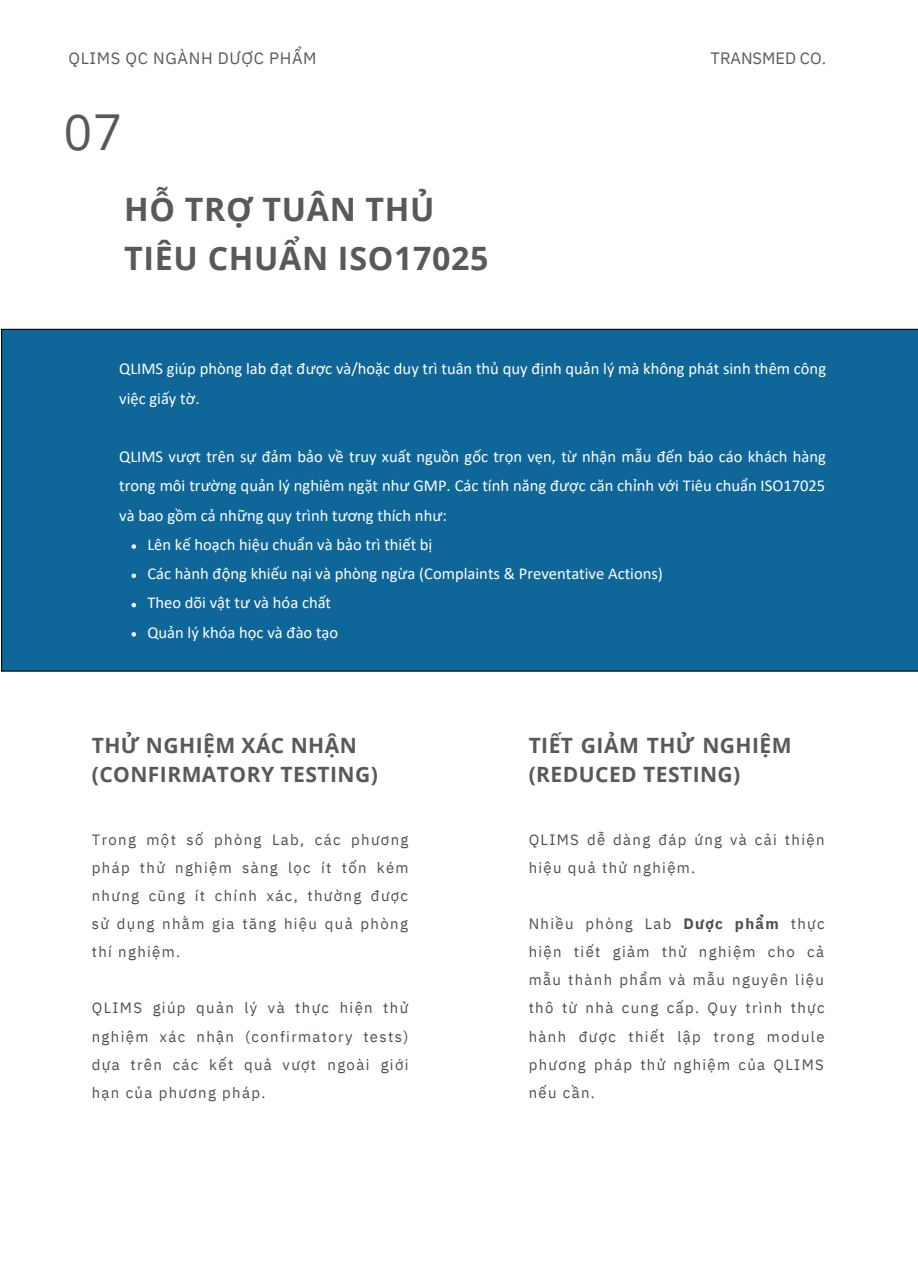
<style>
.page{position:relative;width:918px;height:1265px;background:#fff}
.page>*{position:absolute;margin:0;border:0;box-sizing:border-box;transform-origin:0 0}
.t1{font:49.5px "Open Sans";color:#595959}
.t2{font:700 32.25px/49.5px "Open Sans";letter-spacing:.02em;color:#595959}
.t3{font:700 21px/29.2px "Open Sans";letter-spacing:.02em;color:#595959}
.t4{font:16.5px/29.2px "Calibri";color:#fff}
.t5{font:16.5px "IBM Plex Sans";letter-spacing:.04em;color:#595959}
.t6{font:16.5px "IBM Plex Sans";color:#595959}
.t7{font:15px/28.2px "IBM Plex Sans";letter-spacing:.09em;color:#494f52;text-align:justify}
.s1{color:#595959}
.s2{font-weight:700}
</style>
<div class="page">
<div style="left:1px;top:329px;width:917px;height:342px;background:#0f6699"></div>
<svg style="left:132px;top:544px;width:4px;height:5px"></svg>
<svg style="left:132px;top:573px;width:4px;height:5px"></svg>
<svg style="left:132px;top:603px;width:4px;height:4px"></svg>
<svg style="left:132px;top:632px;width:4px;height:4px"></svg>
<p class="t5" style="left:68px;top:47px;width:250px">QLIMS QC NGÀNH DƯỢC PHẨM</p>
<p class="t6" style="left:711px;top:47px;width:117px">TRANSMED CO.</p>
<h1 class="t1" style="left:64px;top:98px;width:59px">07</h1>
<h2 class="t2" style="left:124px;top:183px;width:366px">HỖ TRỢ TUÂN THỦ<br>TIÊU CHUẨN ISO17025</h2>
<p class="t4" style="left:119px;top:355px;width:708px">QLIMS giúp phòng lab đạt được và/hoặc duy trì tuân thủ quy định quản lý mà không phát sinh thêm công việc giấy tờ.</p>
<p class="t4" style="left:119px;top:443px;width:708px;text-align:justify">QLIMS vượt trên sự đảm bảo về truy xuất nguồn gốc trọn vẹn, từ nhận mẫu đến báo cáo khách hàng trong môi trường quản lý nghiêm ngặt như GMP. Các tính năng được căn chỉnh với Tiêu chuẩn ISO17025 và bao gồm cả những quy trình tương thích như:</p>
<p class="t4" style="left:147px;top:531px;width:517px">Lên kế hoạch hiệu chuẩn và bảo trì thiết bị<br>Các hành động khiếu nại và phòng ngừa (Complaints &amp; Preventative Actions)<br>Theo dõi vật tư và hóa chất<br>Quản lý khóa học và đào tạo</p>
<h3 class="t3" style="left:92px;top:730px;width:288px">THỬ NGHIỆM XÁC NHẬN (CONFIRMATORY TESTING)</h3>
<h3 class="t3" style="left:529px;top:730px;width:264px">TIẾT GIẢM THỬ NGHIỆM (REDUCED TESTING)</h3>
<p class="t7" style="left:92px;top:825px;width:318px"><span class="s1">T</span>rong một số phòng Lab, các phương pháp thử nghiệm sàng lọc ít tốn kém nhưng cũng ít chính xác, thường được sử dụng nhằm gia tăng hiệu quả phòng thí nghiệm.</p>
<p class="t7" style="left:92px;top:993px;width:318px">QLIMS giúp quản lý và thực hiện thử nghiệm xác nhận (confirmatory tests) dựa trên các kết quả vượt ngoài giới hạn của phương pháp.</p>
<p class="t7" style="left:529px;top:825px;width:297px">QLIMS dễ dàng đáp ứng và cải thiện hiệu quả thử nghiệm.</p>
<p class="t7" style="left:529px;top:909px;width:297px">Nhiều phòng Lab <span class="s2">Dược phẩm</span> thực hiện tiết giảm thử nghiệm cho cả mẫu thành phẩm và mẫu nguyên liệu thô từ nhà cung cấp. Quy trình thực hành được thiết lập trong module phương pháp thử nghiệm của QLIMS nếu cần.</p>
</div>
